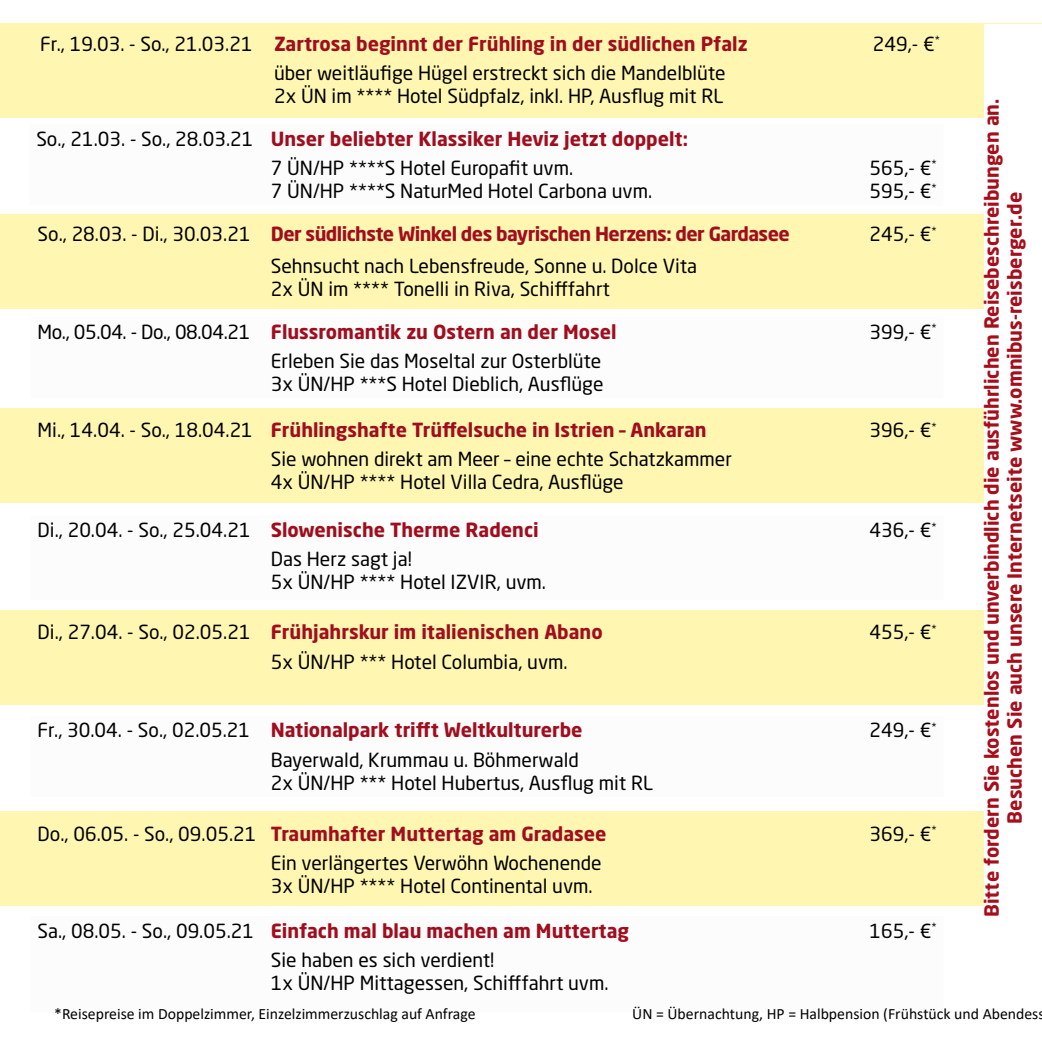
<style>
.page{position:relative;width:1042px;height:1042px;background:#fff}
.page>*{position:absolute;margin:0;border:0;box-sizing:border-box;transform-origin:0 0}
.t1{font:19.25px/23.1px "Neo Sans Std";color:#000}
.t2{font:700 19.25px "Neo Sans Std";color:#a00e1e}
.t3{font:700 19.25px/23.1px "Neo Sans Std";color:#a70e1b;text-align:center}
.t4{font:700 19.25px "Neo Sans Std";letter-spacing:-.03em;color:#a00e1e}
.t5{font:15.75px "Calibri";color:#000}
.s1{font-weight:400;color:#000}
.s2{font-weight:700;color:#a00e1e}
</style>
<div class="page">
<div style="left:0;top:214px;width:1042px;height:94px;background:#fff7b1"></div>
<div style="left:0;top:23px;width:1042px;height:94px;background:#fff7b1"></div>
<div style="left:0;top:408px;width:1042px;height:94px;background:#fff7b1"></div>
<div style="left:0;top:610px;width:1042px;height:95px;background:#fff7b1"></div>
<div style="left:0;top:811px;width:1042px;height:95px;background:#fff7b1"></div>
<div style="left:984px;top:24px;width:58px;height:967px;background:#fff"></div>
<p class="t2" style="left:40px;top:31px;width:709px"><span class="s1">Fr., 19.03. - So., 21.03.21</span> Zartrosa beginnt der Frühling in der südlichen Pfalz</p>
<p class="t1" style="left:873px;top:32px;width:69px">249,- €<sup>*</sup></p>
<p class="t1" style="left:274px;top:61px;width:453px">über weitläufige Hügel erstreckt sich die Mandelblüte<br>2x ÜN im **** Hotel Südpfalz, inkl. HP, Ausflug mit RL</p>
<p class="t1" style="left:271px;top:124px;width:419px;line-height:29.2px;text-indent:-234px">So., 21.03. - So., 28.03.21 <span class="s2">Unser beliebter Klassiker Heviz jetzt doppelt:<br></span>7 ÜN/HP ****S Hotel Europafit uvm.</p>
<p class="t1" style="left:271px;top:179px;width:383px">7 ÜN/HP ****S NaturMed Hotel Carbona uvm.</p>
<p class="t1" style="left:869px;top:156px;width:69px">565,- €<sup>*<br></sup>595,- €<sup>*</sup></p>
<p class="t4" style="left:38px;top:222px;width:754px"><span class="s1">So., 28.03. - Di., 30.03.21</span> Der südlichste Winkel des bayrischen Herzens: der Gardasee</p>
<p class="t1" style="left:869px;top:222px;width:69px">245,- €<sup>*</sup></p>
<p class="t1" style="left:271px;top:254px;width:428px">Sehnsucht nach Lebensfreude, Sonne u. Dolce Vita<br>2x ÜN im **** Tonelli in Riva, Schifffahrt</p>
<p class="t2" style="left:38px;top:319px;width:580px"><span class="s1">Mo., 05.04. - Do., 08.04.21</span> Flussromantik zu Ostern an der Mosel</p>
<p class="t1" style="left:869px;top:320px;width:69px">399,- €<sup>*</sup></p>
<p class="t1" style="left:271px;top:349px;width:334px">Erleben Sie das Moseltal zur Osterblüte<br>3x ÜN/HP ***S Hotel Dieblich, Ausflüge</p>
<p class="t2" style="left:38px;top:417px;width:670px"><span class="s1">Mi., 14.04. - So., 18.04.21</span> Frühlingshafte Trüffelsuche in Istrien – Ankaran</p>
<p class="t1" style="left:869px;top:418px;width:69px">396,- €<sup>*</sup></p>
<p class="t1" style="left:271px;top:447px;width:463px">Sie wohnen direkt am Meer – eine echte Schatzkammer<br>4x ÜN/HP **** Hotel Villa Cedra, Ausflüge</p>
<p class="t2" style="left:38px;top:517px;width:503px"><span class="s1">Di., 20.04. - So., 25.04.21</span> Slowenische Therme Radenci</p>
<p class="t1" style="left:869px;top:518px;width:69px">436,- €<sup>*</sup></p>
<p class="t1" style="left:271px;top:547px;width:277px">Das Herz sagt ja!<br>5x ÜN/HP **** Hotel IZVIR, uvm.</p>
<p class="t2" style="left:38px;top:620px;width:566px"><span class="s1">Di., 27.04. - So., 02.05.21</span> Frühjahrskur im italienischen Abano</p>
<p class="t1" style="left:869px;top:620px;width:69px">455,- €<sup>*</sup></p>
<p class="t1" style="left:271px;top:649px;width:298px">5x ÜN/HP *** Hotel Columbia, uvm.</p>
<p class="t2" style="left:38px;top:718px;width:546px"><span class="s1">Fr., 30.04. - So., 02.05.21</span> Nationalpark trifft Weltkulturerbe</p>
<p class="t1" style="left:869px;top:718px;width:69px">249,- €<sup>*</sup></p>
<p class="t1" style="left:271px;top:748px;width:384px">Bayerwald, Krummau u. Böhmerwald<br>2x ÜN/HP *** Hotel Hubertus, Ausflug mit RL</p>
<p class="t2" style="left:38px;top:821px;width:570px"><span class="s1">Do., 06.05. - So., 09.05.21</span> Traumhafter Muttertag am Gradasee</p>
<p class="t1" style="left:869px;top:822px;width:69px">369,- €<sup>*</sup></p>
<p class="t1" style="left:271px;top:851px;width:332px">Ein verlängertes Verwöhn Wochenende<br>3x ÜN/HP **** Hotel Continental uvm.</p>
<p class="t2" style="left:38px;top:918px;width:593px"><span class="s1">Sa., 08.05. - So., 09.05.21</span> Einfach mal blau machen am Muttertag</p>
<p class="t1" style="left:869px;top:919px;width:69px">165,- €<sup>*</sup></p>
<p class="t1" style="left:271px;top:948px;width:339px">Sie haben es sich verdient!<br>1x ÜN/HP Mittagessen, Schifffahrt uvm.</p>
<p class="t3" style="left:979px;top:917px;width:820px;rotate:-90deg">Bitte fordern Sie kostenlos und unverbindlich die ausführlichen Reisebeschreibungen an.<br>Besuchen Sie auch unsere Internetseite www.omnibus-reisberger.de</p>
<p class="t5" style="left:54px;top:1002px;width:423px">*Reisepreise im Doppelzimmer, Einzelzimmerzuschlag auf Anfrage</p>
<p class="t5" style="left:632px;top:1002px;width:414px">ÜN = Übernachtung, HP = Halbpension (Frühstück und Abendess</p>
</div>
